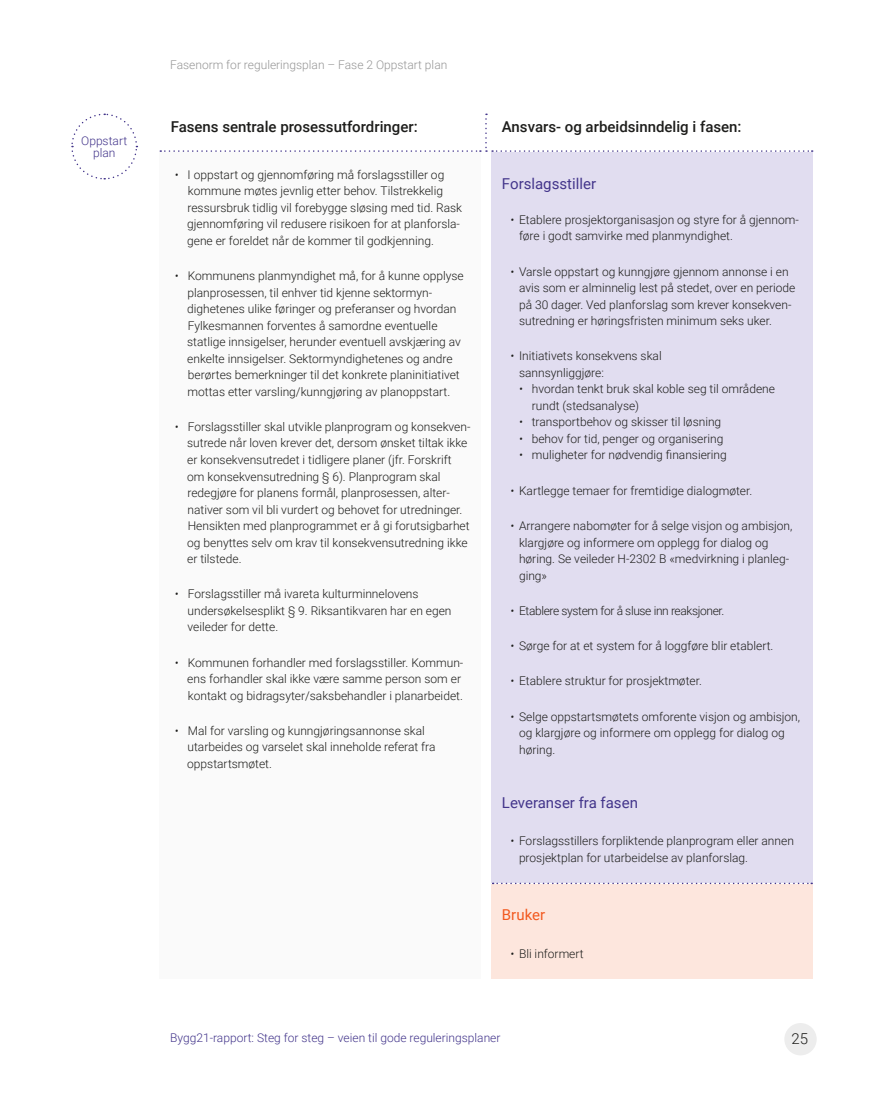
<style>
.page{position:relative;width:872px;height:1106px;background:#fff}
.page>*{position:absolute;margin:0;border:0;box-sizing:border-box;transform-origin:0 0}
.t1{font:500 15px "Roboto";color:#1d1d1b}
.t2{font:15px "Roboto";color:#43358b}
.t3{font:15px "Roboto";color:#f2591f}
.t4{font:300 15px "Roboto";color:#1d1d1b}
.t5{font:300 12px/16.5px "Roboto";color:#1d1d1b}
.t6{font:300 12px/12.8px "Roboto";color:#43358b;text-align:center}
.t7{font:300 12px "Roboto";color:#969696}
.t8{font:300 12px "Roboto";letter-spacing:-.03em;color:#1d1d1b}
.s1{font-style:italic}
</style>
<div class="page">
<div style="left:784px;top:1023px;width:32px;height:32px;background:#ededed;border-radius:50%"></div>
<div style="left:491px;top:884px;width:321px;height:94px;background:#fde6dd"></div>
<div style="left:159px;top:152px;width:322px;height:826px;background:#fafafa"></div>
<svg style="left:160px;top:114px;width:652px;height:38px"></svg>
<div style="left:491px;top:152px;width:321px;height:730px;background:#e1ddf0"></div>
<svg style="left:71px;top:113px;width:67px;height:67px"></svg>
<svg style="left:492px;top:882px;width:320px;height:2px"></svg>
<p class="t6" style="left:81px;top:134px;width:47px">Oppstart plan</p>
<p class="t7" style="left:170px;top:56px;width:279px">Fasenorm for reguleringsplan – Fase 2 Oppstart plan</p>
<p class="t1" style="left:171px;top:116px;width:248px">Fasens sentrale prosessutfordringer:</p>
<p class="t5" style="left:187px;top:166px;width:276px;text-indent:-12px"><span class="s1">•</span> I oppstart og gjennomføring må forslagsstiller og kommune møtes jevnlig etter behov. Tilstrekkelig ressursbruk tidlig vil forebygge sløsing med tid. Rask gjennomføring vil redusere risikoen for at planforsla&shy;gene er foreldet når de kommer til godkjenning.</p>
<p class="t5" style="left:187px;top:267px;width:278px;text-indent:-12px"><span class="s1">•</span> Kommunens planmyndighet må, for å kunne opplyse planprosessen, til enhver tid kjenne sektormyn&shy;dighetenes ulike føringer og preferanser og hvordan Fylkesmannen forventes å samordne eventuelle statlige innsigelser, herunder eventuell avskjæring av enkelte innsigelser. Sektormyndighetenes og andre berørtes bemerkninger til det konkrete planinitiativet mottas etter varsling/kunngjøring av planoppstart.</p>
<p class="t5" style="left:187px;top:418px;width:285px;text-indent:-13px"><span class="s1">•</span> Forslagsstiller skal utvikle planprogram og konsekven&shy;sutrede når loven krever det, dersom ønsket tiltak ikke er konsekvensutredet i tidligere planer (jfr. Forskrift om konsekvensutredning § 6). Planprogram skal redegjøre for planens formål, planprosessen, alter&shy;nativer som vil bli vurdert og behovet for utredninger.<br>Hensikten med planprogrammet er å gi forutsigbarhet og benyttes selv om krav til konsekvensutredning ikke er tilstede.</p>
<p class="t5" style="left:187px;top:585px;width:265px;text-indent:-13px"><span class="s1">•</span> Forslagsstiller må ivareta kulturminnelovens undersøkelsesplikt § 9. Riksantikvaren har en egen veileder for dette.</p>
<p class="t5" style="left:187px;top:653px;width:278px;text-indent:-13px"><span class="s1">•</span> Kommunen forhandler med forslagsstiller. Kommun&shy;ens forhandler skal ikke være samme person som er kontakt og bidragsyter/saksbehandler i planarbeidet.</p>
<p class="t5" style="left:187px;top:722px;width:250px;text-indent:-13px"><span class="s1">•</span> Mal for varsling og kunngjøringsannonse skal utarbeides og varselet skal inneholde referat fra oppstartsmøtet.</p>
<p class="t1" style="left:502px;top:116px;width:241px">Ansvars- og arbeidsinndelig i fasen:</p>
<p class="t2" style="left:502px;top:173px;width:96px">Forslagsstiller</p>
<p class="t5" style="left:519px;top:211px;width:281px;text-indent:-9px"><span class="s1">•</span> Etablere prosjektorganisasjon og styre for å gjennom&shy;føre i godt samvirke med planmyndighet.</p>
<p class="t5" style="left:519px;top:263px;width:278px;text-indent:-9px"><span class="s1">•</span> Varsle oppstart og kunngjøre gjennom annonse i en avis som er alminnelig lest på stedet, over en periode på 30 dager. Ved planforslag som krever konsekven&shy;sutredning er høringsfristen minimum seks uker.</p>
<p class="t5" style="left:519px;top:347px;width:144px;text-indent:-9px"><span class="s1">•</span> Initiativets konsekvens skal sannsynliggjøre:</p>
<p class="t5" style="left:532px;top:380px;width:245px;text-indent:-13px"><span class="s1">•</span> hvordan tenkt bruk skal koble seg til områdene rundt (stedsanalyse)</p>
<p class="t5" style="left:519px;top:413px;width:204px"><span class="s1">•</span> transportbehov og skisser til løsning</p>
<p class="t5" style="left:519px;top:430px;width:206px"><span class="s1">•</span> behov for tid, penger og organisering</p>
<p class="t5" style="left:519px;top:446px;width:209px"><span class="s1">•</span> muligheter for nødvendig finansiering</p>
<p class="t5" style="left:510px;top:482px;width:243px"><span class="s1">•</span> Kartlegge temaer for fremtidige dialogmøter.</p>
<p class="t5" style="left:519px;top:517px;width:275px;text-indent:-9px"><span class="s1">•</span> Arrangere nabomøter for å selge visjon og ambisjon, klargjøre og informere om opplegg for dialog og høring. Se veileder H-2302 B «medvirkning i planleg&shy;ging»</p>
<p class="t8" style="left:510px;top:602px;width:215px"><span class="s1">•</span> Etablere system for å sluse inn reaksjoner.</p>
<p class="t5" style="left:510px;top:637px;width:264px"><span class="s1">•</span> Sørge for at et system for å loggføre blir etablert.</p>
<p class="t5" style="left:510px;top:672px;width:193px"><span class="s1">•</span> Etablere struktur for prosjektmøter.</p>
<p class="t5" style="left:519px;top:707px;width:282px;text-indent:-9px"><span class="s1">•</span> Selge oppstartsmøtets omforente visjon og ambisjon, og klargjøre og informere om opplegg for dialog og høring.</p>
<p class="t2" style="left:502px;top:791px;width:137px">Leveranser fra fasen</p>
<p class="t5" style="left:519px;top:832px;width:276px;text-indent:-9px"><span class="s1">•</span> Forslagsstillers forpliktende planprogram eller annen prosjektplan for utarbeidelse av planforslag.</p>
<p class="t3" style="left:502px;top:904px;width:45px">Bruker</p>
<p class="t5" style="left:510px;top:944px;width:75px"><span class="s1">•</span> Bli informert</p>
<p class="t6" style="left:170px;top:1030px;width:332px">Bygg21-rapport: Steg for steg – veien til gode reguleringsplaner</p>
<p class="t4" style="left:791px;top:1028px;width:18px">25</p>
</div>
